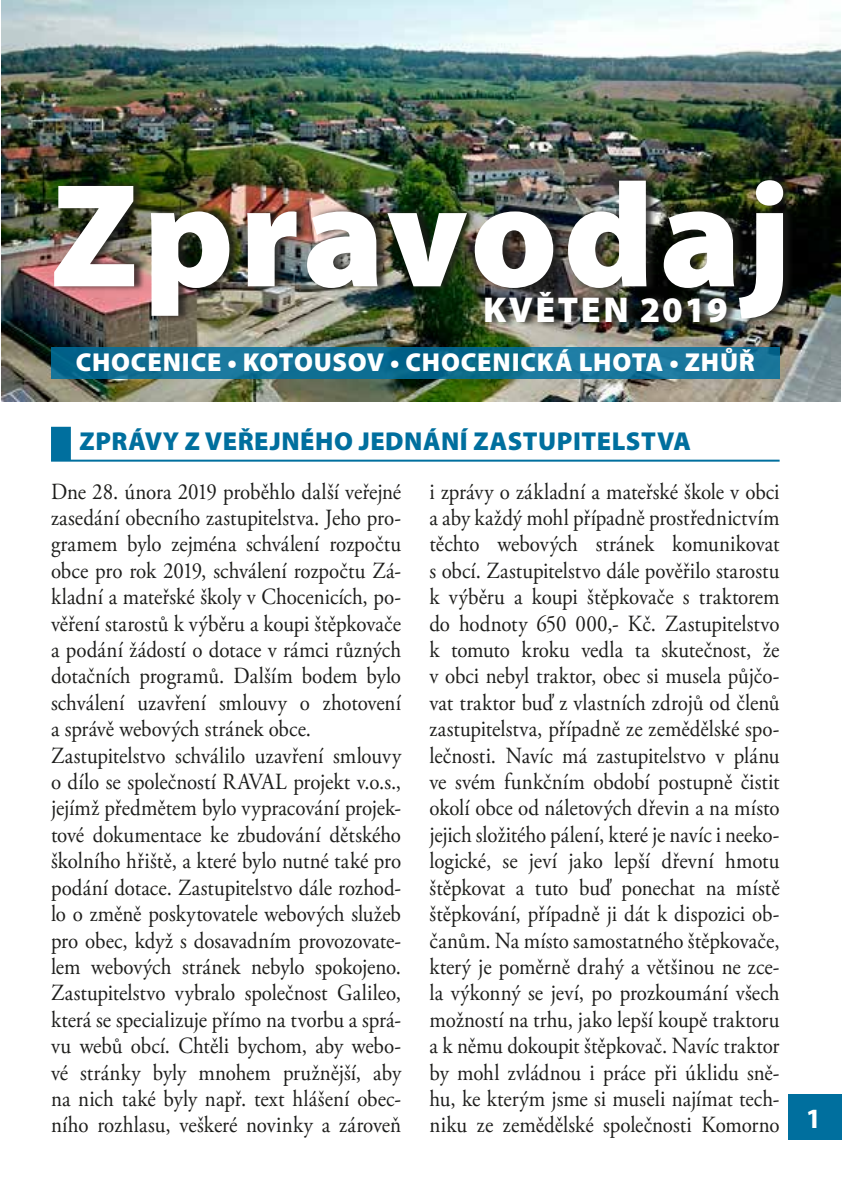
<style>
.page{position:relative;width:842px;height:1191px;background:#fff}
.page>*{position:absolute;margin:0;border:0;box-sizing:border-box;transform-origin:0 0}
.t1{font:900 148.8px "Myriad Pro";letter-spacing:.03em;color:#fff}
.t2{font:900 36px "Myriad Pro";letter-spacing:.07em;color:#fff}
.t3{font:700 28px "Myriad Pro";color:#fff}
.t4{font:900 26px "Myriad Pro";letter-spacing:.03em;color:#fff}
.t5{font:900 26px "Myriad Pro";letter-spacing:.02em;color:#006f9e}
.t6{font:23.2px/26.4px "Adobe Garamond Pro";color:#1d1d1b;scale:.9 1}
</style>
<div class="page">
<div style="left:788px;top:1094px;width:54px;height:46px;background:#006f9e"></div>
<img style="left:1px;top:0;width:839px;height:401px">
<div style="left:51px;top:427px;width:20px;height:34px;background:#006f9e"></div>
<hr style="left:51px;top:459px;width:729px;height:2px;background:#006f9e">
<div style="left:54px;top:174px;width:741px;height:150px;background:#1d1d1b;opacity:.75"></div>
<svg style="left:51px;top:347px;width:729px;height:31px;background:#117095"></svg>
<div style="left:485px;top:286px;width:253px;height:42px;background:#1d1d1b;opacity:.75"></div>
<h1 class="t1" style="left:51px;top:137px;width:741px">Zpravodaj</h1>
<h2 class="t2" style="left:483px;top:285px;width:246px">KVĚTEN 2019</h2>
<p class="t4" style="left:76px;top:345px;width:681px">CHOCENICE • KOTOUSOV • CHOCENICKÁ LHOTA • ZHŮŘ</p>
<p class="t5" style="left:80px;top:424px;width:613px">ZPRÁVY Z VEŘEJNÉHO JEDNÁNÍ ZASTUPITELSTVA</p>
<p class="t6" style="left:51px;top:479px;width:391px">Dne 28. února 2019 proběhlo další veřejné zasedání obecního zastupitelstva. Jeho pro&shy;gramem bylo zejména schválení rozpočtu obce pro rok 2019, schválení rozpočtu Zá&shy;kladní a mateřské školy v Chocenicích, po&shy;věření starostů k výběru a koupi štěpkovače a podání žádostí o dotace v rámci různých dotačních programů. Dalším bodem bylo schválení uzavření smlouvy o zhotovení a správě webových stránek obce.<br>Zastupitelstvo schválilo uzavření smlouvy o dílo se společností RAVAL projekt v.o.s., jejímž předmětem bylo vypracování projek&shy;tové dokumentace ke zbudování dětského školního hřiště, a které bylo nutné také pro podání dotace. Zastupitelstvo dále rozhod&shy;lo o změně poskytovatele webových služeb pro obec, když s dosavadním provozovate&shy;lem webových stránek nebylo spokojeno.<br>Zastupitelstvo vybralo společnost Galileo, která se specializuje přímo na tvorbu a sprá&shy;vu webů obcí. Chtěli bychom, aby webo&shy;vé stránky byly mnohem pružnější, aby na nich také byly např. text hlášení obec&shy;ního rozhlasu, veškeré novinky a zároveň</p>
<p class="t6" style="left:429px;top:479px;width:391px;text-align:justify">i zprávy o základní a mateřské škole v obci a aby každý mohl případně prostřednictvím těchto webových stránek komunikovat s obcí. Zastupitelstvo dále pověřilo starostu k výběru a koupi štěpkovače s traktorem do hodnoty 650 000,- Kč. Zastupitelstvo k tomuto kroku vedla ta skutečnost, že v obci nebyl traktor, obec si musela půjčo&shy;vat traktor buď z vlastních zdrojů od členů zastupitelstva, případně ze zemědělské spo&shy;lečnosti. Navíc má zastupitelstvo v plánu ve svém funkčním období postupně čistit okolí obce od náletových dřevin a na místo jejich složitého pálení, které je navíc i neeko&shy;logické, se jeví jako lepší dřevní hmotu štěpkovat a tuto buď ponechat na místě štěpkování, případně ji dát k dispozici ob&shy;čanům. Na místo samostatného štěpkovače, který je poměrně drahý a většinou ne zce&shy;la výkonný se jeví, po prozkoumání všech možností na trhu, jako lepší koupě traktoru a k němu dokoupit štěpkovač. Navíc traktor by mohl zvládnou i práce při úklidu sně&shy;hu, ke kterým jsme si museli najímat tech&shy;niku ze zemědělské společnosti Komorno</p>
<p class="t3" style="left:806px;top:1100px;width:17px">1</p>
</div>
